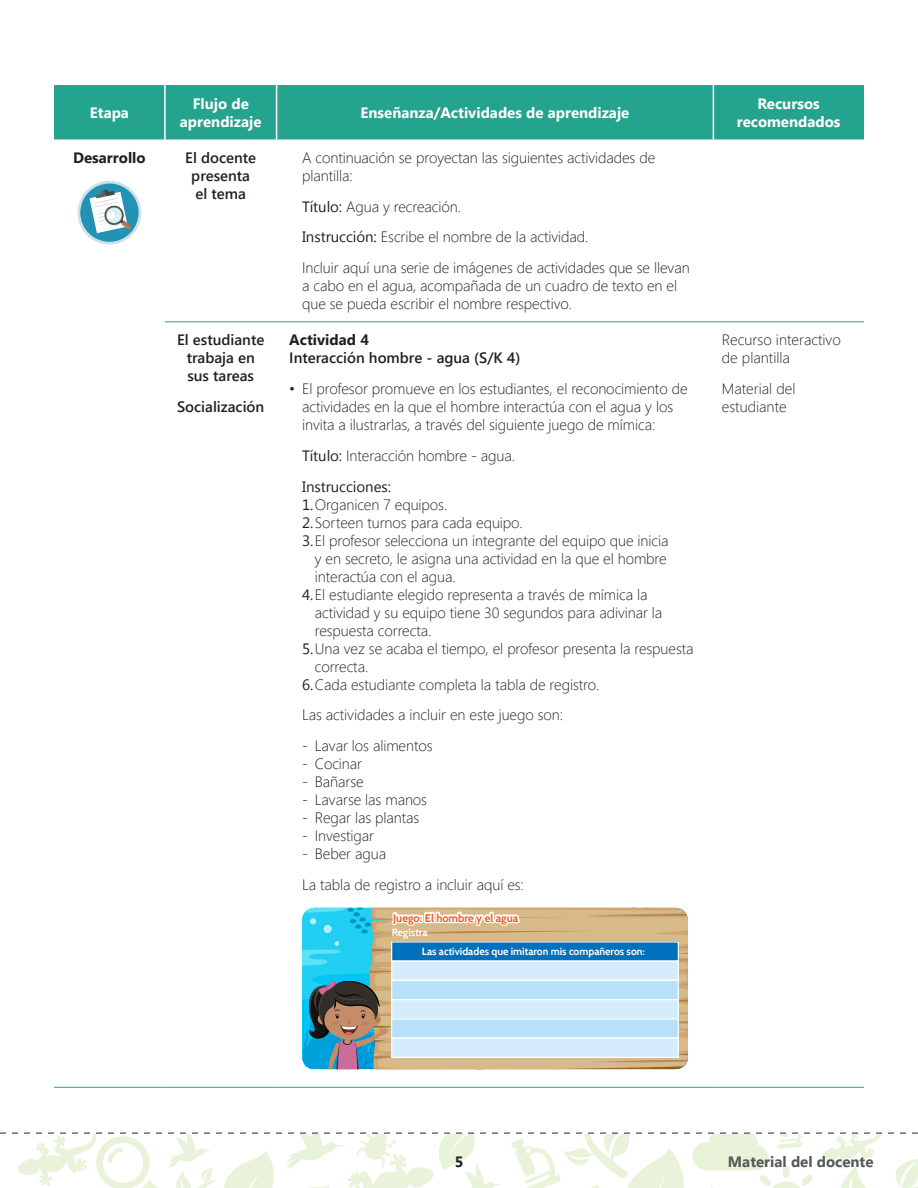
<style>
.page{position:relative;width:918px;height:1188px;background:#fff}
.page>*{position:absolute;margin:0;border:0;box-sizing:border-box;transform-origin:0 0}
.t1{font:300 15px/18px "Segoe UI";letter-spacing:-.005em;color:#231f20}
.t2{font:600 15px/18px "Segoe UI";color:#231f20;text-align:center}
.t3{font:700 15px/18px "Segoe UI";color:#fff;text-align:center}
.t4{font:700 15px "Segoe UI";color:#231f20}
.t5{font:700 15px "Segoe UI";color:#57585a}
.t6{font:700 10.95px "Cabin";color:#f15a24}
.t7{font:700 10.35px/19.2px "Cabin";color:#fff}
.s1{font-weight:400}
</style>
<div class="page">
<svg style="left:0;top:1132px;width:918px;height:56px"></svg>
<div style="left:54px;top:85px;width:810px;height:54px;background:#24a38f"></div>
<hr style="left:277px;top:321px;width:436px;height:1px;background:#24a38f">
<hr style="left:713px;top:321px;width:151px;height:1px;background:#24a38f">
<hr style="left:54px;top:1087px;width:111px;height:1px;background:#24a38f">
<hr style="left:165px;top:1087px;width:112px;height:1px;background:#24a38f">
<hr style="left:277px;top:1087px;width:436px;height:1px;background:#24a38f">
<hr style="left:713px;top:1087px;width:151px;height:1px;background:#24a38f">
<hr style="left:164px;top:85px;width:2px;height:54px;background:#fff">
<hr style="left:276px;top:85px;width:1px;height:54px;background:#fff">
<hr style="left:713px;top:85px;width:1px;height:54px;background:#fff">
<hr style="left:165px;top:321px;width:112px;height:1px;background:#24a38f">
<svg style="left:78px;top:181px;width:63px;height:64px"></svg>
<div style="left:80px;top:184px;width:59px;height:58px;background:#2293b4;border-radius:50%"></div>
<svg style="left:90px;top:189px;width:42px;height:45px"></svg>
<svg style="left:302px;top:908px;width:386px;height:161px;background:#a4c4ca"></svg>
<p class="t3" style="left:90px;top:103px;width:41px">Etapa</p>
<p class="t3" style="left:180px;top:94px;width:83px">Flujo de aprendizaje</p>
<p class="t3" style="left:361px;top:103px;width:270px">Enseñanza/Actividades de aprendizaje</p>
<p class="t3" style="left:737px;top:94px;width:105px">Recursos recomendados</p>
<p class="t4" style="left:73px;top:147px;width:74px">Desarrollo</p>
<p class="t2" style="left:185px;top:148px;width:72px">El docente presenta el tema</p>
<p class="t1" style="left:302px;top:148px;width:355px">A continuación se proyectan las siguientes actividades de plantilla:</p>
<p class="t1" style="left:302px;top:190px;width:389px;line-height:30.8px"><span class="s1">Título:</span> Agua y recreación.<br><span class="s1">Instrucción:</span> Escribe el nombre de la actividad.<br>Incluir aquí una serie de imágenes de actividades que se llevan</p>
<p class="t1" style="left:302px;top:276px;width:377px">a cabo en el agua, acompañada de un cuadro de texto en el que se pueda escribir el nombre respectivo.</p>
<p class="t2" style="left:177px;top:331px;width:89px">El estudiante trabaja en sus tareas</p>
<p class="t2" style="left:177px;top:398px;width:89px">Socialización</p>
<p class="t4" style="left:289px;top:329px;width:81px">Actividad 4</p>
<p class="t2" style="left:289px;top:349px;width:233px">Interacción hombre - agua (S/K 4)</p>
<p class="t1" style="left:302px;top:379px;width:387px;text-indent:-13px">• El profesor promueve en los estudiantes, el reconocimiento de actividades en la que el hombre interactúa con el agua y los invita a ilustrarlas, a través del siguiente juego de mímica:</p>
<p class="t1" style="left:302px;top:440px;width:215px;line-height:30.8px"><span class="s1">Título:</span> Interacción hombre - agua.<br><span class="s1">Instrucciones:</span></p>
<p class="t1" style="left:302px;top:495px;width:147px"><span class="s1">1.</span> Organicen 7 equipos.</p>
<p class="t1" style="left:302px;top:513px;width:222px"><span class="s1">2.</span>Sorteen turnos para cada equipo.</p>
<p class="t1" style="left:302px;top:531px;width:368px"><span class="s1">3.</span>El profesor selecciona un integrante del equipo que inicia</p>
<p class="t1" style="left:315px;top:549px;width:353px">y en secreto, le asigna una actividad en la que el hombre</p>
<p class="t1" style="left:315px;top:567px;width:143px">interactúa con el agua.</p>
<p class="t1" style="left:302px;top:585px;width:347px"><span class="s1">4.</span>El estudiante elegido representa a través de mímica la</p>
<p class="t1" style="left:315px;top:603px;width:349px">actividad y su equipo tiene 30 segundos para adivinar la</p>
<p class="t1" style="left:315px;top:621px;width:118px">respuesta correcta.</p>
<p class="t1" style="left:302px;top:639px;width:393px"><span class="s1">5.</span>Una vez se acaba el tiempo, el profesor presenta la respuesta</p>
<p class="t1" style="left:315px;top:657px;width:55px">correcta.</p>
<p class="t1" style="left:302px;top:675px;width:299px"><span class="s1">6.</span>Cada estudiante completa la tabla de registro.</p>
<p class="t1" style="left:302px;top:705px;width:263px">Las actividades a incluir en este juego son:</p>
<p class="t1" style="left:302px;top:736px;width:132px">- Lavar los alimentos</p>
<p class="t1" style="left:302px;top:754px;width:62px">- Cocinar</p>
<p class="t1" style="left:302px;top:772px;width:63px">- Bañarse</p>
<p class="t1" style="left:302px;top:790px;width:127px">- Lavarse las manos</p>
<p class="t1" style="left:302px;top:808px;width:119px">- Regar las plantas</p>
<p class="t1" style="left:302px;top:826px;width:73px">- Investigar</p>
<p class="t1" style="left:302px;top:838px;width:223px;line-height:30.8px">- Beber agua<br>La tabla de registro a incluir aquí es:</p>
<p class="t7" style="left:422px;top:923px;width:225px;text-indent:-30px">Registra<br>Las actividades que imitaron mis compañeros son:</p>
<p class="t1" style="left:722px;top:330px;width:120px">Recurso interactivo de plantilla</p>
<p class="t1" style="left:722px;top:379px;width:75px">Material del estudiante</p>
<p class="t6" style="left:393px;top:911px;width:126px">Juego: El hombre y el agua</p>
<p class="t4" style="left:455px;top:1151px;width:10px">5</p>
<p class="t5" style="left:728px;top:1151px;width:147px">Material del docente</p>
</div>
